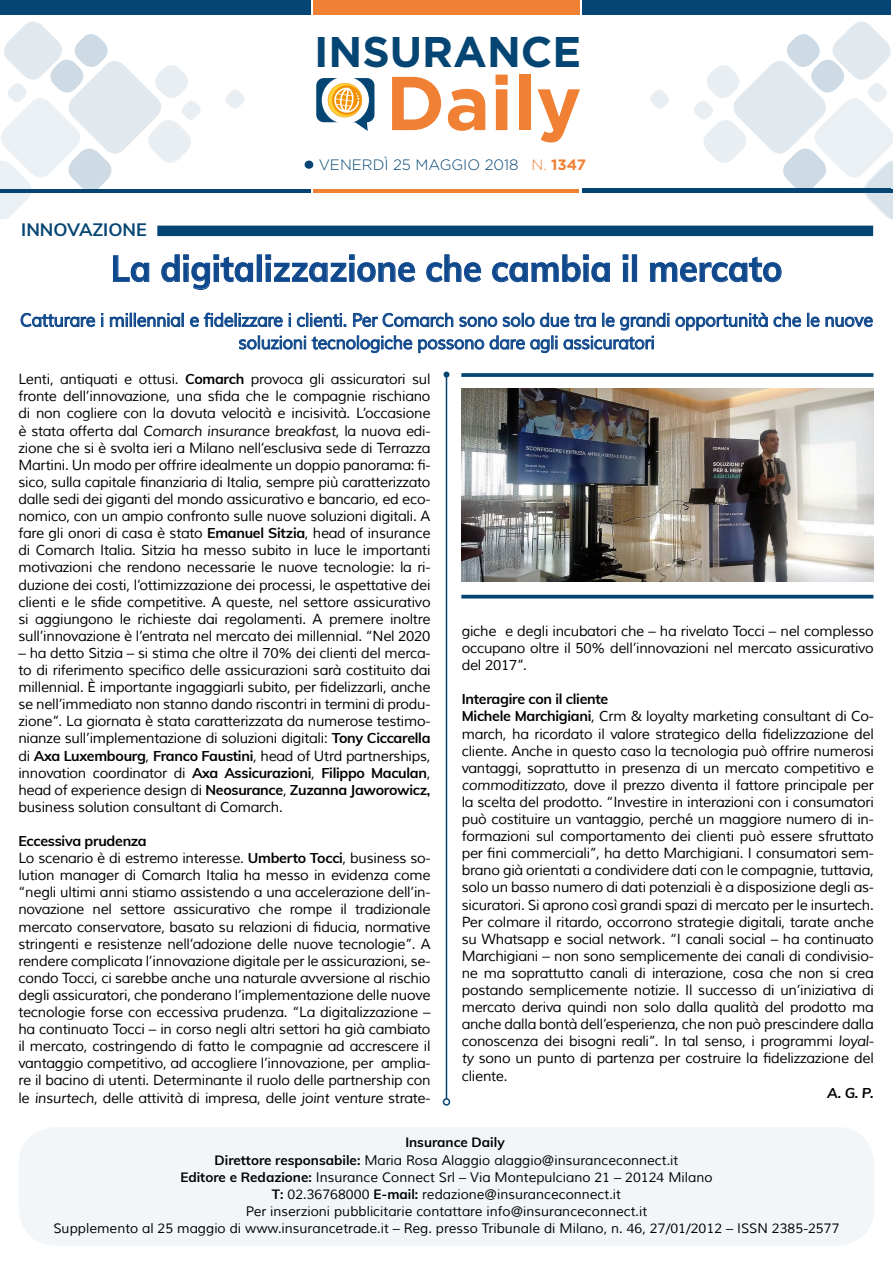
<style>
.page{position:relative;width:893px;height:1263px;background:#fff}
.page>*{position:absolute;margin:0;border:0;box-sizing:border-box;transform-origin:0 0}
.t1{font:700 76.05px "Gotham";color:#f08033}
.t2{font:700 42.9px "Gotham";color:#054573}
.t3{font:700 36px "Muli";color:#0f488c;scale:.95 1}
.t4{font:18px/22.5px "Muli";letter-spacing:-.01em;color:#0f488c;text-align:center;scale:.95 1}
.t5{font:700 18px "Muli";color:#054573}
.t6{font:18px "Noto Sans";color:#000}
.t7{font:300 15px "Gotham";color:#054573}
.t8{font:14.25px/17.1px "Muli";letter-spacing:-.02em;color:#000;text-align:justify}
.t9{font:italic 700 14.25px "Muli";color:#000}
.t10{font:13.5px "Muli";color:#000}
.t11{font:700 13.5px "Muli";color:#000}
.s1{color:#f08033}
.s2{font-weight:700;color:#f08033}
.s3{font-weight:700}
.s4{font-style:italic}
</style>
<div class="page">
<div style="left:0;top:0;width:310px;height:15px;background:#054573"></div>
<div style="left:583px;top:0;width:308px;height:14px;background:#054573"></div>
<div style="left:313px;top:0;width:267px;height:15px;background:#f08033"></div>
<hr style="left:0;top:189px;width:310px;height:3px;background:#054573">
<hr style="left:583px;top:188px;width:308px;height:4px;background:#054573">
<hr style="left:314px;top:189px;width:265px;height:3px;background:#f08033">
<div style="left:316px;top:78px;width:58px;height:44px;background:#054573;border-radius:8px"></div>
<div style="left:322px;top:77px;width:47px;height:47px;background:#fff;border-radius:50%"></div>
<svg style="left:328px;top:83px;width:40px;height:48px"></svg>
<div style="left:305px;top:161px;width:8px;height:8px;background:#054573;border-radius:50%"></div>
<svg style="left:225px;top:90px;width:20px;height:19px"></svg>
<svg style="left:650px;top:90px;width:19px;height:19px"></svg>
<svg style="left:0;top:21px;width:203px;height:198px"></svg>
<svg style="left:691px;top:14px;width:202px;height:205px"></svg>
<div style="left:157px;top:226px;width:716px;height:10px;background:#054573"></div>
<hr style="left:446px;top:374px;width:1px;height:725px;background:#054573">
<svg style="left:443px;top:371px;width:6px;height:6px"></svg>
<div style="left:443px;top:1098px;width:7px;height:8px;border:2px solid #054573;border-radius:50%"></div>
<div style="left:18px;top:1127px;width:856px;height:119px;background:#f3f6f8;border-radius:38px"></div>
<svg style="left:113px;top:255px;width:37px;height:27px"></svg>
<svg style="left:161px;top:254px;width:92px;height:36px"></svg>
<div style="left:257px;top:255px;width:5px;height:27px;border:1px solid #0f488c"></div>
<svg style="left:266px;top:255px;width:149px;height:27px"></svg>
<svg style="left:426px;top:254px;width:55px;height:28px"></svg>
<svg style="left:492px;top:254px;width:118px;height:28px"></svg>
<div style="left:623px;top:263px;width:5px;height:19px;border:1px solid #0f488c"></div>
<svg style="left:623px;top:255px;width:5px;height:5px"></svg>
<div style="left:632px;top:255px;width:5px;height:27px;border:1px solid #0f488c"></div>
<svg style="left:649px;top:256px;width:133px;height:26px"></svg>
<svg style="left:20px;top:312px;width:75px;height:16px"></svg>
<svg style="left:101px;top:313px;width:2px;height:14px"></svg>
<svg style="left:110px;top:313px;width:74px;height:14px"></svg>
<svg style="left:675px;top:313px;width:126px;height:18px"></svg>
<svg style="left:807px;top:313px;width:66px;height:15px"></svg>
<svg style="left:190px;top:312px;width:479px;height:41px"></svg>
<img style="left:461px;top:388px;width:412px;height:194px">
<svg style="left:461px;top:373px;width:412px;height:4px;background:#14507b"></svg>
<hr style="left:461px;top:595px;width:412px;height:3px;background:#054573">
<h2 class="t2" style="left:314px;top:27px;width:269px">INSURANCE</h2>
<h1 class="t1" style="left:386px;top:59px;width:197px">Daily</h1>
<p class="t5" style="left:21px;top:217px;width:127px">INNOVAZIONE</p>
<p class="t7" style="left:319px;top:157px;width:269px">VENERDÌ 25 MAGGIO 2018 <span class="s1">N.</span> <span class="s2">1347</span></p>
<h3 class="t3" style="left:111px;top:242px;width:708px">La digitalizzazione che cambia il mercato</h3>
<p class="t4" style="left:20px;top:309px;width:899px">Catturare i millennial e fidelizzare i clienti. Per Comarch sono solo due tra le grandi opportunità che le nuove soluzioni tecnologiche possono dare agli assicuratori</p>
<p class="t8" style="left:18px;top:371px;width:414px">Lenti, antiquati e ottusi. <span class="s3">Comarch</span> provoca gli assicuratori sul fronte dell’innovazione, una sfida che le compagnie rischiano di non cogliere con la dovuta velocità e incisività. L’occasione è stata offerta dal <span class="s4">Comarch insurance breakfast</span>, la nuova edi&shy;zione che si è svolta ieri a Milano nell’esclusiva sede di Terrazza Martini. Un modo per offrire idealmente un doppio panorama: fi&shy;sico, sulla capitale finanziaria di Italia, sempre più caratterizzato dalle sedi dei giganti del mondo assicurativo e bancario, ed eco&shy;nomico, con un ampio confronto sulle nuove soluzioni digitali. A fare gli onori di casa è stato <span class="s3">Emanuel Sitzia</span>, head of insurance di Comarch Italia. Sitzia ha messo subito in luce le importanti motivazioni che rendono necessarie le nuove tecnologie: la ri&shy;duzione dei costi, l’ottimizzazione dei processi, le aspettative dei clienti e le sfide competitive. A queste, nel settore assicurativo si aggiungono le richieste dai regolamenti. A premere inoltre sull’innovazione è l’entrata nel mercato dei millennial. “Nel 2020</p>
<p class="t8" style="left:18px;top:645px;width:414px">– ha detto Sitzia – si stima che oltre il 70% dei clienti del merca&shy;to di riferimento specifico delle assicurazioni sarà costituito dai millennial. È importante ingaggiarli subito, per fidelizzarli, anche se nell’immediato non stanno dando riscontri in termini di produ&shy;zione”. La giornata è stata caratterizzata da numerose testimo&shy;nianze sull’implementazione di soluzioni digitali: <span class="s3">Tony Ciccarella </span>di <span class="s3">Axa Luxembourg</span>, <span class="s3">Franco Faustini</span>, head of Utrd partnerships, innovation coordinator di <span class="s3">Axa Assicurazioni</span>, <span class="s3">Filippo Maculan</span>, head of experience design di <span class="s3">Neosurance</span>, <span class="s3">Zuzanna Jaworowicz, </span>business solution consultant di Comarch.</p>
<p class="t8" style="left:18px;top:833px;width:414px;text-align:left"><span class="s3">Eccessiva prudenza<br></span>Lo scenario è di estremo interesse. <span class="s3">Umberto Tocci</span>, business so&shy;lution manager di Comarch Italia ha messo in evidenza come “negli ultimi anni stiamo assistendo a una accelerazione dell’in&shy;novazione nel settore assicurativo che rompe il tradizionale mercato conservatore, basato su relazioni di fiducia, normative stringenti e resistenze nell’adozione delle nuove tecnologie”. A rendere complicata l’innovazione digitale per le assicurazioni, se&shy;condo Tocci, ci sarebbe anche una naturale avversione al rischio degli assicuratori, che ponderano l’implementazione delle nuove tecnologie forse con eccessiva prudenza. “La digitalizzazione – ha continuato Tocci – in corso negli altri settori ha già cambiato il mercato, costringendo di fatto le compagnie ad accrescere il vantaggio competitivo, ad accogliere l’innovazione, per amplia&shy;re il bacino di utenti. Determinante il ruolo delle partnership con le <span class="s4">insurtech</span>, delle attività di impresa, delle <span class="s4">joint venture</span> strate-</p>
<p class="t8" style="left:462px;top:623px;width:414px">giche e degli incubatori che – ha rivelato Tocci – nel complesso occupano oltre il 50% dell’innovazioni nel mercato assicurativo del 2017”.</p>
<p class="t8" style="left:462px;top:691px;width:414px;text-align:left"><span class="s3">Interagire con il cliente<br>Michele Marchigiani</span>, Crm &amp; loyalty marketing consultant di Co&shy;march, ha ricordato il valore strategico della fidelizzazione del cliente. Anche in questo caso la tecnologia può offrire numerosi vantaggi, soprattutto in presenza di un mercato competitivo e <span class="s4">commoditizzato</span>, dove il prezzo diventa il fattore principale per la scelta del prodotto. “Investire in interazioni con i consumatori può costituire un vantaggio, perché un maggiore numero di in&shy;formazioni sul comportamento dei clienti può essere sfruttato per fini commerciali”, ha detto Marchigiani. I consumatori sem&shy;brano già orientati a condividere dati con le compagnie, tuttavia, solo un basso numero di dati potenziali è a disposizione degli as&shy;sicuratori. Si aprono così grandi spazi di mercato per le insurtech.<br>Per colmare il ritardo, occorrono strategie digitali, tarate anche su Whatsapp e social network. “I canali social – ha continuato Marchigiani – non sono semplicemente dei canali di condivisio&shy;ne ma soprattutto canali di interazione, cosa che non si crea postando semplicemente notizie. Il successo di un’iniziativa di mercato deriva quindi non solo dalla qualità del prodotto ma anche dalla bontà dell’esperienza, che non può prescindere dalla conoscenza dei bisogni reali”. In tal senso, i programmi <span class="s4">loyal&shy;ty</span> sono un punto di partenza per costruire la fidelizzazione del cliente.</p>
<p class="t9" style="left:827px;top:1082px;width:48px">A. G. P.</p>
<p class="t11" style="left:405px;top:1133px;width:101px">Insurance Daily</p>
<p class="t10" style="left:215px;top:1151px;width:465px"><span class="s3">Direttore responsabile:</span> Maria Rosa Alaggio alaggio@insuranceconnect.it</p>
<p class="t10" style="left:180px;top:1169px;width:534px"><span class="s3">Editore e Redazione:</span> Insurance Connect Srl – Via Montepulciano 21 – 20124 Milano</p>
<p class="t10" style="left:272px;top:1186px;width:351px"><span class="s3">T:</span> 02.36768000 <span class="s3">E-mail:</span> redazione@insuranceconnect.it</p>
<p class="t10" style="left:246px;top:1203px;width:403px">Per inserzioni pubblicitarie contattare info@insuranceconnect.it</p>
<p class="t10" style="left:53px;top:1220px;width:787px">Supplemento al 25 maggio di www.insurancetrade.it – Reg. presso Tribunale di Milano, n. 46, 27/01/2012 – ISSN 2385-2577</p>
<p class="t6" style="left:441px;top:1216px;width:12px">3</p>
</div>
